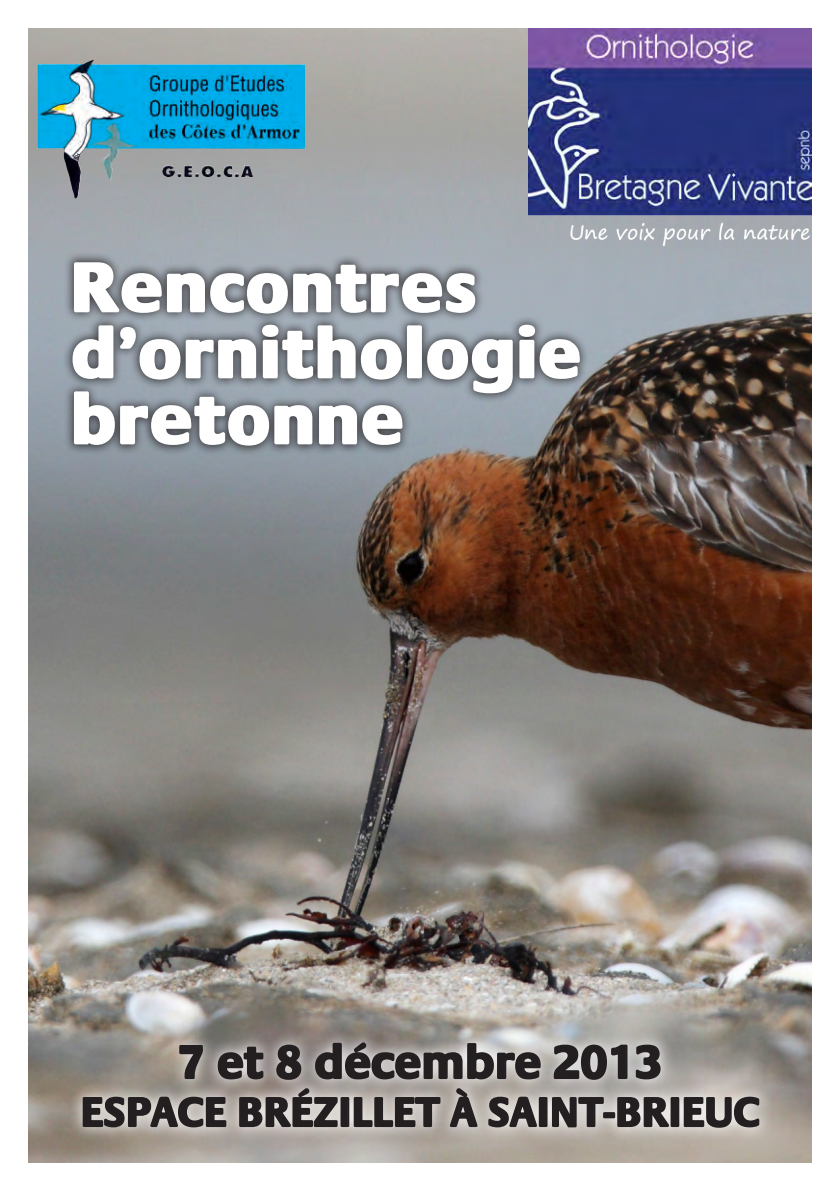
<style>
.page{position:relative;width:840px;height:1191px;background:#fff}
.page>*{position:absolute;margin:0;border:0;box-sizing:border-box;transform-origin:0 0}
.t1{font:800 72px "Praxis";letter-spacing:.04em;color:#fff}
.t2{font:700 48px "Praxis";color:#231f20}
.t3{font:700 42px "Praxis";color:#231f20}
</style>
<div class="page">
<img style="left:29px;top:28px;width:782px;height:1134px">
<div style="left:63px;top:251px;width:526px;height:205px;background:#231f20;opacity:.75"></div>
<svg style="left:73px;top:261px;width:403px;height:53px;background:#84878b"></svg>
<svg style="left:71px;top:324px;width:331px;height:56px;background:#82868c"></svg>
<div style="left:407px;top:325px;width:14px;height:53px;border:2px solid #fff"></div>
<svg style="left:426px;top:324px;width:154px;height:70px;background:#868b91"></svg>
<svg style="left:73px;top:390px;width:330px;height:56px;background:#80848a"></svg>
<img style="left:528px;top:28px;width:283px;height:223px">
<img style="left:37px;top:60px;width:75px;height:139px">
<div style="left:68px;top:1027px;width:706px;height:116px;background:#fff;opacity:.75"></div>
<svg style="left:178px;top:1044px;width:26px;height:36px"></svg>
<svg style="left:216px;top:1045px;width:49px;height:35px;background:#908b8a"></svg>
<svg style="left:275px;top:1043px;width:27px;height:37px"></svg>
<svg style="left:314px;top:1041px;width:227px;height:39px;background:#9c9997"></svg>
<svg style="left:552px;top:1043px;width:76px;height:37px;background:#9e9c9b"></svg>
<svg style="left:634px;top:1043px;width:27px;height:37px"></svg>
<svg style="left:82px;top:1095px;width:145px;height:44px;background:#9d9793"></svg>
<svg style="left:238px;top:1087px;width:100px;height:41px;background:#9b9693"></svg>
<div style="left:340px;top:1097px;width:9px;height:30px;border:2px solid #231f20"></div>
<svg style="left:352px;top:1096px;width:89px;height:32px;background:#9c9795"></svg>
<svg style="left:448px;top:1086px;width:30px;height:53px;background:#a29d98"></svg>
<svg style="left:487px;top:1095px;width:50px;height:44px;background:#a7a19d"></svg>
<div style="left:538px;top:1097px;width:9px;height:30px;border:2px solid #231f20"></div>
<svg style="left:550px;top:1096px;width:54px;height:32px;background:#9f9c99"></svg>
<div style="left:602px;top:1112px;width:13px;height:6px;border:2px solid #231f20"></div>
<svg style="left:616px;top:1095px;width:53px;height:33px;background:#9f9c9b"></svg>
<div style="left:670px;top:1097px;width:9px;height:30px;border:2px solid #231f20"></div>
<svg style="left:682px;top:1095px;width:78px;height:33px;background:#a5a19f"></svg>
<p class="t1" style="left:72px;top:247px;width:405px">Rencontres</p>
<p class="t1" style="left:72px;top:313px;width:509px">d’ornithologie</p>
<p class="t1" style="left:72px;top:379px;width:332px">bretonne</p>
<p class="t2" style="left:178px;top:1036px;width:485px">7 et 8 décembre 2013</p>
<p class="t3" style="left:80px;top:1089px;width:680px">ESPACE BRÉZILLET À SAINT-BRIEUC</p>
</div>
